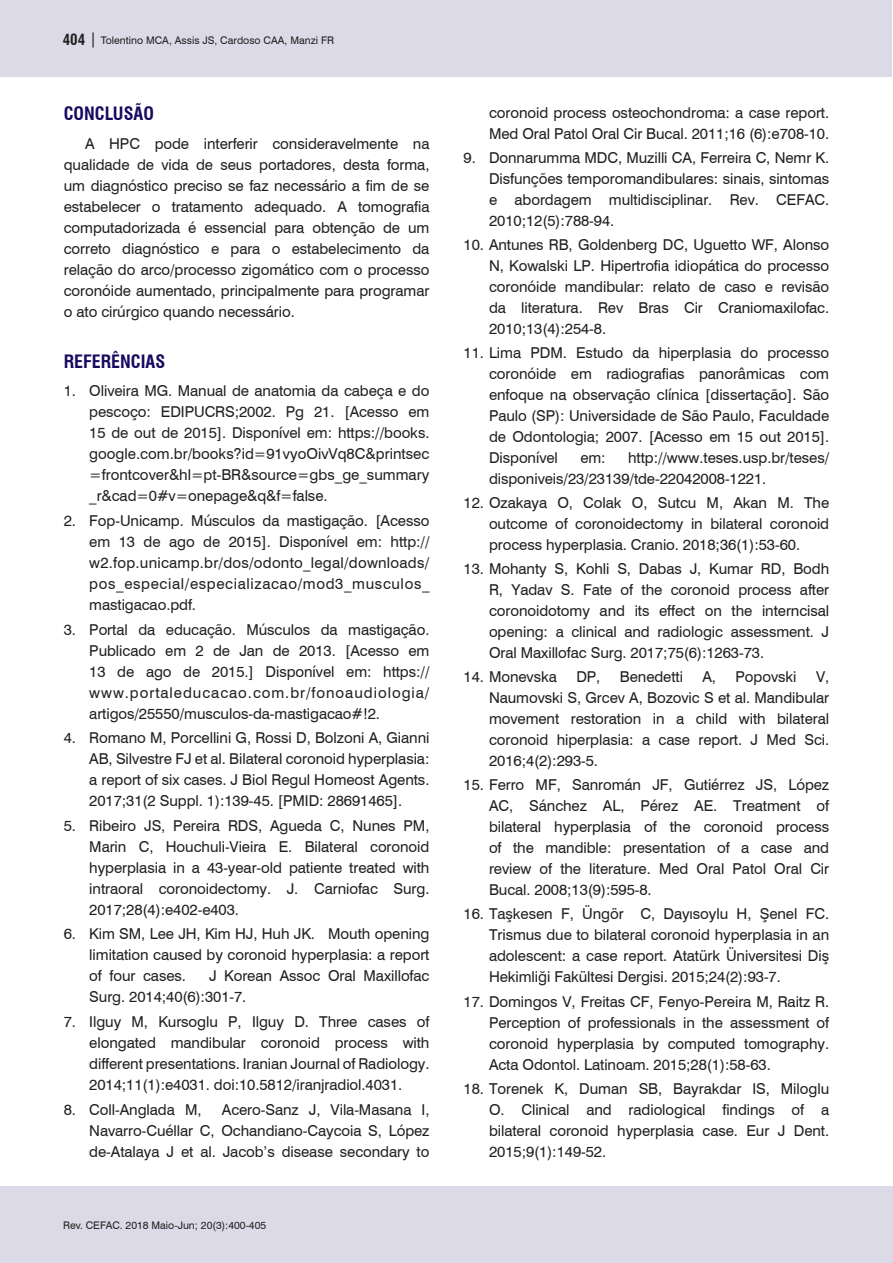
<style>
.page{position:relative;width:893px;height:1263px;background:#fff}
.page>*{position:absolute;margin:0;border:0;box-sizing:border-box;transform-origin:0 0}
.Nivel_1{font:700 condensed 18px "Swiss 721 BT";color:#18085f}
.Corpo_do_texto{font:15px/21px "Swiss 721 BT";letter-spacing:-.005em;color:#231f20;text-align:justify}
.t1{font:10.5px "Swiss 721 BT";color:#231f20}
.s1{font-weight:700;font-stretch:condensed;font-size:15px}
.s2{font-size:15px}
</style>
<div class="page">
<div style="left:0;top:1186px;width:892px;height:77px;background:#dcdae7"></div>
<div style="left:0;top:0;width:892px;height:77px;background:#dcdae7"></div>
<p class="t1" style="left:63px;top:33px;width:273px"><span class="s1">404</span> <span class="s2">|</span> Tolentino MCA, Assis JS, Cardoso CAA, Manzi FR</p>
<p class="Nivel_1" style="left:64px;top:103px;width:92px">CONCLUSÃO</p>
<p class="Corpo_do_texto" style="left:64px;top:132px;width:367px;text-indent:21px">A HPC pode interferir consideravelmente na qualidade de vida de seus portadores, desta forma, um diagnóstico preciso se faz necessário a fim de se estabelecer o tratamento adequado. A tomografia computadorizada é essencial para obtenção de um correto diagnóstico e para o estabelecimento da relação do arco/processo zigomático com o processo coronóide aumentado, principalmente para programar o ato cirúrgico quando necessário.</p>
<p class="Nivel_1" style="left:64px;top:350px;width:103px">REFERÊNCIAS</p>
<p class="Corpo_do_texto" style="left:89px;top:380px;width:342px;text-indent:-26px">1. Oliveira MG. Manual de anatomia da cabeça e do pescoço: EDIPUCRS;2002. Pg 21. [Acesso em 15 de out de 2015]. Disponível em: https://books. google.com.br/books?id=91vyoOivVq8C&amp;printsec =frontcover&amp;hl=pt-BR&amp;source=gbs_ge_summary _r&amp;cad=0#v=onepage&amp;q&amp;f=false.</p>
<p class="Corpo_do_texto" style="left:89px;top:510px;width:342px;text-indent:-26px">2. Fop-Unicamp. Músculos da mastigação. [Acesso em 13 de ago de 2015]. Disponível em: http:// w2.fop.unicamp.br/dos/odonto_legal/downloads/ pos_especial/especializacao/mod3_musculos_ mastigacao.pdf.</p>
<p class="Corpo_do_texto" style="left:89px;top:618px;width:342px;text-indent:-26px">3. Portal da educação. Músculos da mastigação.<br>Publicado em 2 de Jan de 2013. [Acesso em 13 de ago de 2015.] Disponível em: https:// www.portaleducacao.com.br/fonoaudiologia/ artigos/25550/musculos-da-mastigacao#!2.</p>
<p class="Corpo_do_texto" style="left:89px;top:727px;width:342px;text-indent:-26px">4. Romano M, Porcellini G, Rossi D, Bolzoni A, Gianni AB, Silvestre FJ et al. Bilateral coronoid hyperplasia: a report of six cases. J Biol Regul Homeost Agents.<br>2017;31(2 Suppl. 1):139-45. [PMID: 28691465].</p>
<p class="Corpo_do_texto" style="left:89px;top:814px;width:342px;text-indent:-26px">5. Ribeiro JS, Pereira RDS, Agueda C, Nunes PM, Marin C, Houchuli-Vieira E. Bilateral coronoid hyperplasia in a 43-year-old patiente treated with intraoral coronoidectomy. J. Carniofac Surg.<br>2017;28(4):e402-e403.</p>
<p class="Corpo_do_texto" style="left:89px;top:923px;width:342px;text-indent:-26px">6. Kim SM, Lee JH, Kim HJ, Huh JK. Mouth opening limitation caused by coronoid hyperplasia: a report of four cases.</p>
<p class="Corpo_do_texto" style="left:89px;top:965px;width:342px;text-indent:120px">J Korean Assoc Oral Maxillofac<br>Surg. 2014;40(6):301-7.</p>
<p class="Corpo_do_texto" style="left:89px;top:1011px;width:342px;text-indent:-26px">7. Ilguy M, Kursoglu P, Ilguy D. Three cases of elongated mandibular coronoid process with different presentations. Iranian Journal of Radiology.<br>2014;11(1):e4031. doi:10.5812/iranjradiol.4031.</p>
<p class="Corpo_do_texto" style="left:64px;top:1098px;width:139px">8. Coll-Anglada M,</p>
<p class="Corpo_do_texto" style="left:89px;top:1098px;width:342px;text-indent:133px">Acero-Sanz J, Vila-Masana I, Navarro-Cuéllar C, Ochandiano-Caycoia S, López de-Atalaya J et al. Jacob’s disease secondary to</p>
<p class="t1" style="left:63px;top:1218px;width:205px">Rev. CEFAC. 2018 Maio-Jun; 20(3):400-405</p>
<p class="Corpo_do_texto" style="left:489px;top:101px;width:342px">coronoid process osteochondroma: a case report.<br>Med Oral Patol Oral Cir Bucal. 2011;16 (6):e708-10.</p>
<p class="Corpo_do_texto" style="left:489px;top:146px;width:342px;text-indent:-26px">9. Donnarumma MDC, Muzilli CA, Ferreira C, Nemr K.<br>Disfunções temporomandibulares: sinais, sintomas e abordagem multidisciplinar. Rev. CEFAC.<br>2010;12(5):788-94.</p>
<p class="Corpo_do_texto" style="left:489px;top:233px;width:342px;text-indent:-26px">10. Antunes RB, Goldenberg DC, Uguetto WF, Alonso N, Kowalski LP. Hipertrofia idiopática do processo coronóide mandibular: relato de caso e revisão da literatura. Rev Bras Cir Craniomaxilofac.<br>2010;13(4):254-8.</p>
<p class="Corpo_do_texto" style="left:489px;top:342px;width:342px;text-indent:-26px">11. Lima PDM. Estudo da hiperplasia do processo coronóide em radiografias panorâmicas com enfoque na observação clínica [dissertação]. São Paulo (SP): Universidade de São Paulo, Faculdade de Odontologia; 2007. [Acesso em 15 out 2015].<br>Disponível</p>
<p class="Corpo_do_texto" style="left:489px;top:447px;width:342px;text-indent:139px">http://www.teses.usp.br/teses/ disponiveis/23/23139/tde-22042008-1221.</p>
<p class="Corpo_do_texto" style="left:489px;top:492px;width:342px;text-indent:-26px">12. Ozakaya O, Colak O, Sutcu M, Akan M. The outcome of coronoidectomy in bilateral coronoid process hyperplasia. Cranio. 2018;36(1):53-60.</p>
<p class="Corpo_do_texto" style="left:489px;top:558px;width:342px;text-indent:-26px">13. Mohanty S, Kohli S, Dabas J, Kumar RD, Bodh R, Yadav S. Fate of the coronoid process after coronoidotomy and its effect on the interncisal opening: a clinical and radiologic assessment. J Oral Maxillofac Surg. 2017;75(6):1263-73.</p>
<p class="Corpo_do_texto" style="left:463px;top:666px;width:95px">14. Monevska</p>
<p class="Corpo_do_texto" style="left:576px;top:666px;width:26px">DP,</p>
<p class="Corpo_do_texto" style="left:620px;top:666px;width:65px">Benedetti</p>
<p class="Corpo_do_texto" style="left:702px;top:666px;width:15px">A,</p>
<p class="Corpo_do_texto" style="left:735px;top:666px;width:63px">Popovski</p>
<p class="Corpo_do_texto" style="left:580px;top:447px;width:27px">em:</p>
<p class="Corpo_do_texto" style="left:489px;top:666px;width:342px;text-indent:327px">V, Naumovski S, Grcev A, Bozovic S et al. Mandibular movement restoration in a child with bilateral coronoid hiperplasia: a case report. J Med Sci.<br>2016;4(2):293-5.</p>
<p class="Corpo_do_texto" style="left:489px;top:774px;width:342px;text-indent:-26px">15. Ferro MF, Sanromán JF, Gutiérrez JS, López AC, Sánchez AL, Pérez AE. Treatment of bilateral hyperplasia of the coronoid process of the mandible: presentation of a case and review of the literature. Med Oral Patol Oral Cir Bucal. 2008;13(9):595-8.</p>
<p class="Corpo_do_texto" style="left:489px;top:903px;width:342px;text-indent:-26px">16. Taşkesen F, Üngör C, Dayısoylu H, Şenel FC.<br>Trismus due to bilateral coronoid hyperplasia in an adolescent: a case report. Atatürk Üniversitesi Diş Hekimliği Fakültesi Dergisi. 2015;24(2):93-7.</p>
<p class="Corpo_do_texto" style="left:489px;top:990px;width:342px;text-indent:-26px">17. Domingos V, Freitas CF, Fenyo-Pereira M, Raitz R.<br>Perception of professionals in the assessment of coronoid hyperplasia by computed tomography.<br>Acta Odontol. Latinoam. 2015;28(1):58-63.</p>
<p class="Corpo_do_texto" style="left:489px;top:1077px;width:342px;text-indent:-26px">18. Torenek K, Duman SB, Bayrakdar IS, Miloglu O. Clinical and radiological findings of a bilateral coronoid hyperplasia case. Eur J Dent.<br>2015;9(1):149-52.</p>
</div>
